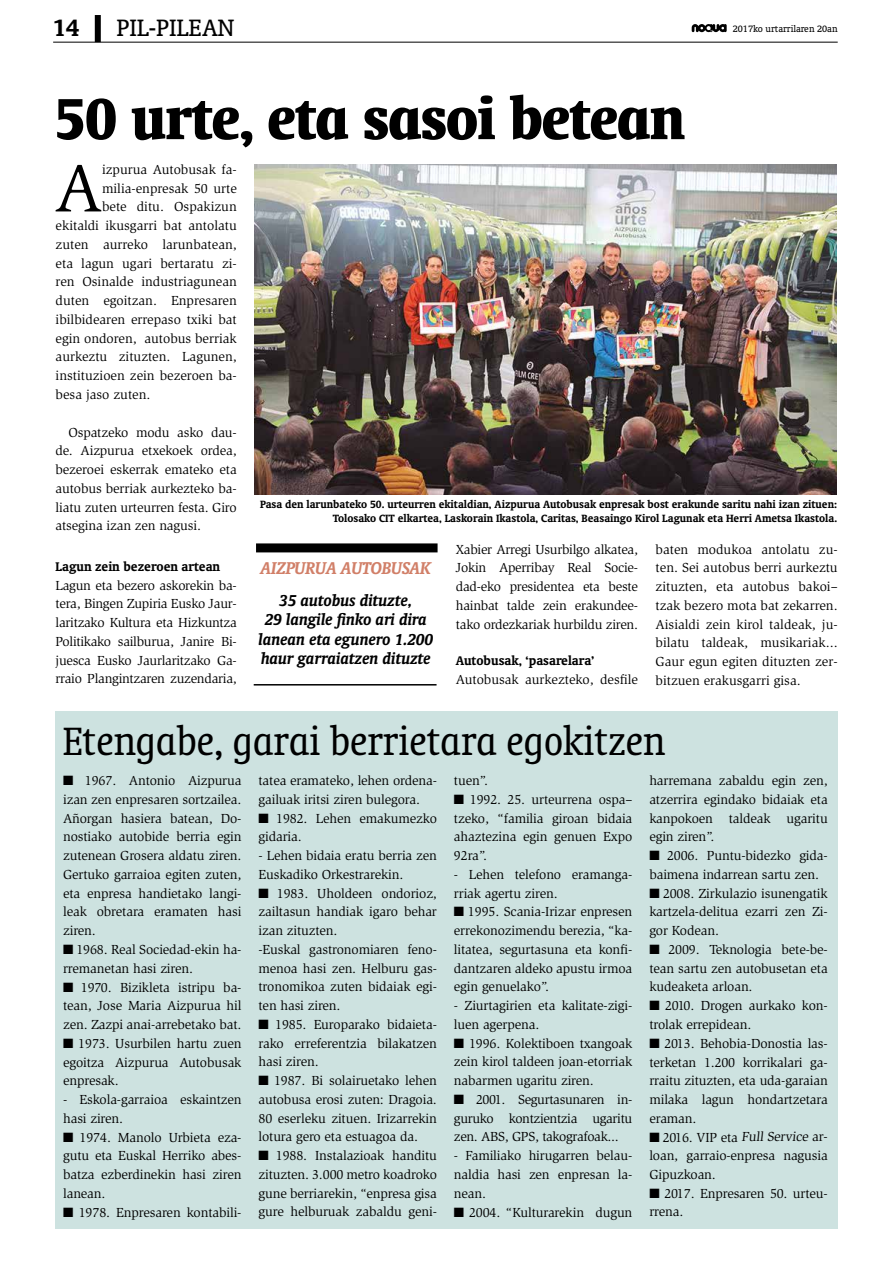
<style>
.page{position:relative;width:893px;height:1263px;background:#fff}
.page>*{position:absolute;margin:0;border:0;box-sizing:border-box;transform-origin:0 0}
.t1{font:69.45px "Slimbach";color:#000}
.t2{font:700 condensed 66px "Oranda BT";letter-spacing:-.01em;color:#000}
.t3{font:condensed 45px "Oranda BT";color:#000}
.t4{font:27px "Oranda BT";color:#000}
.t5{font:700 27px "Oranda BT";color:#000}
.t6{font:italic 700 19.5px "Oranda BT";letter-spacing:-.02em;color:#d17f68}
.t7{font:italic 700 18px/19.5px "Oranda BT";color:#000;text-align:center}
.t8{font:700 14.25px "Oranda BT";color:#000}
.t9{font:13.5px/18.8px "Slimbach";letter-spacing:-.01em;color:#000;text-align:justify}
.t10{font:700 12px/14.4px "Oranda BT";color:#000;text-align:right}
.t11{font:10.5px "Oranda BT";color:#000}
</style>
<div class="page">
<svg style="left:692px;top:24px;width:35px;height:8px"></svg>
<hr style="left:53px;top:42px;width:785px;height:1px;background:#000">
<div style="left:95px;top:15px;width:6px;height:27px;background:#000"></div>
<div style="left:55px;top:711px;width:783px;height:518px;background:#cde2e0"></div>
<div style="left:256px;top:543px;width:182px;height:9px;background:#000"></div>
<hr style="left:254px;top:684px;width:183px;height:1px;background:#000">
<img style="left:254px;top:164px;width:583px;height:331px">
<h3 class="t5" style="left:53px;top:12px;width:28px">14</h3>
<h3 class="t4" style="left:117px;top:12px;width:119px">PIL-PILEAN</h3>
<p class="t11" style="left:733px;top:23px;width:106px">2017ko urtarrilaren 20an</p>
<h2 class="t2" style="left:55px;top:79px;width:632px">50 urte, eta sasoi betean</h2>
<h1 class="t1" style="left:54px;top:149px;width:49px">A</h1>
<p class="t9" style="left:102px;top:160px;width:136px">izpurua Autobusak fa-</p>
<p class="t9" style="left:102px;top:179px;width:136px">milia-enpresak 50 urte</p>
<p class="t9" style="left:102px;top:198px;width:136px">bete ditu. Ospakizun</p>
<p class="t9" style="left:56px;top:216px;width:183px">ekitaldi ikusgarri bat antolatu</p>
<p class="t9" style="left:56px;top:235px;width:183px">zuten aurreko larunbatean,</p>
<p class="t9" style="left:56px;top:254px;width:183px">eta lagun ugari bertaratu zi-</p>
<p class="t9" style="left:56px;top:273px;width:183px">ren Osinalde industriagunean</p>
<p class="t9" style="left:56px;top:291px;width:183px">duten egoitzan. Enpresaren</p>
<p class="t9" style="left:56px;top:310px;width:183px">ibilbidearen errepaso txiki bat</p>
<p class="t9" style="left:56px;top:329px;width:183px">egin ondoren, autobus berriak</p>
<p class="t9" style="left:56px;top:348px;width:183px">aurkeztu zituzten. Lagunen,</p>
<p class="t9" style="left:56px;top:366px;width:183px">instituzioen zein bezeroen ba-</p>
<p class="t9" style="left:56px;top:385px;width:96px">besa jaso zuten.</p>
<p class="t9" style="left:56px;top:423px;width:183px;text-indent:13px">Ospatzeko modu asko dau&shy;de. Aizpurua etxekoek ordea, bezeroei eskerrak emateko eta autobus berriak aurkezteko ba&shy;liatu zuten urteurren festa. Giro atsegina izan zen nagusi.</p>
<p class="t8" style="left:56px;top:558px;width:166px">Lagun zein bezeroen artean</p>
<p class="t9" style="left:56px;top:576px;width:183px">Lagun eta bezero askorekin ba&shy;tera, Bingen Zupiria Eusko Jaur&shy;laritzako Kultura eta Hizkuntza Politikako sailburua, Janire Bi&shy;juesca Eusko Jaurlaritzako Ga&shy;rraio Plangintzaren zuzendaria,</p>
<p class="t10" style="left:260px;top:496px;width:578px">Pasa den larunbateko 50. urteurren ekitaldian, Aizpurua Autobusak enpresak bost erakunde saritu nahi izan zituen:<br>Tolosako CIT elkartea, Laskorain Ikastola, Caritas, Beasaingo Kirol Lagunak eta Herri Ametsa Ikastola.</p>
<p class="t9" style="left:656px;top:540px;width:184px">baten modukoa antolatu zu&shy;ten. Sei autobus berri aurkeztu zituzten, eta autobus bakoi– tzak bezero mota bat zekarren.<br>Aisialdi zein kirol taldeak, ju&shy;bilatu taldeak, musikariak...<br>Gaur egun egiten dituzten zer&shy;bitzuen erakusgarri gisa.</p>
<p class="t9" style="left:456px;top:540px;width:184px">Xabier Arregi Usurbilgo alkatea, Jokin Aperribay Real Socie&shy;dad-eko presidentea eta beste hainbat talde zein erakundee&shy;tako ordezkariak hurbildu ziren.</p>
<p class="t8" style="left:456px;top:652px;width:140px">Autobusak, ‘pasarelara’</p>
<p class="t9" style="left:456px;top:670px;width:184px">Autobusak aurkezteko, desfile</p>
<h3 class="t6" style="left:261px;top:556px;width:172px">AIZPURUA AUTOBUSAK</h3>
<h3 class="t7" style="left:259px;top:590px;width:176px">35 autobus dituzte,<br>29 langile finko ari dira lanean eta egunero 1.200 haur garraiatzen dituzte</h3>
<h3 class="t3" style="left:63px;top:716px;width:604px">Etengabe, garai berrietara egokitzen</h3>
<p class="t9" style="left:63px;top:771px;width:180px">■ 1967. Antonio Aizpurua izan zen enpresaren sortzailea.<br>Añorgan hasiera batean, Do&shy;nostiako autobide berria egin zutenean Grosera aldatu ziren.<br>Gertuko garraioa egiten zuten, eta enpresa handietako langi&shy;leak obretara eramaten hasi ziren.</p>
<p class="t9" style="left:63px;top:940px;width:180px">■ 1968. Real Sociedad-ekin ha&shy;rremanetan hasi ziren.</p>
<p class="t9" style="left:63px;top:978px;width:180px">■ 1970. Bizikleta istripu ba&shy;tean, Jose Maria Aizpurua hil zen. Zazpi anai-arrebetako bat.</p>
<p class="t9" style="left:63px;top:1034px;width:180px">■ 1973. Usurbilen hartu zuen egoitza Aizpurua Autobusak enpresak.</p>
<p class="t9" style="left:63px;top:1090px;width:180px">- Eskola-garraioa eskaintzen hasi ziren.</p>
<p class="t9" style="left:63px;top:1128px;width:180px">■ 1974. Manolo Urbieta eza&shy;gutu eta Euskal Herriko abes&shy;batza ezberdinekin hasi ziren lanean.</p>
<p class="t9" style="left:63px;top:1203px;width:180px">■ 1978. Enpresaren kontabili-</p>
<p class="t9" style="left:259px;top:771px;width:180px">tatea eramateko, lehen ordena&shy;gailuak iritsi ziren bulegora.</p>
<p class="t9" style="left:259px;top:809px;width:180px">■ 1982. Lehen emakumezko gidaria.</p>
<p class="t9" style="left:259px;top:846px;width:180px">- Lehen bidaia eratu berria zen<br>Euskadiko Orkestrarekin.</p>
<p class="t9" style="left:259px;top:884px;width:180px;text-align:left">■ 1983. Uholdeen ondorioz, zailtasun handiak igaro behar izan zituzten.<br>-Euskal gastronomiaren feno&shy;menoa hasi zen. Helburu gas&shy;tronomikoa zuten bidaiak egi&shy;ten hasi ziren.</p>
<p class="t9" style="left:259px;top:1015px;width:180px">■ 1985. Europarako bidaieta&shy;rako erreferentzia bilakatzen hasi ziren.</p>
<p class="t9" style="left:259px;top:1071px;width:180px">■ 1987. Bi solairuetako lehen autobusa erosi zuten: Dragoia.<br>80 eserleku zituen. Irizarrekin lotura gero eta estuagoa da.</p>
<p class="t9" style="left:259px;top:1146px;width:180px">■ 1988. Instalazioak handitu zituzten. 3.000 metro koadroko gune berriarekin, “enpresa gisa gure helburuak zabaldu geni-</p>
<p class="t9" style="left:454px;top:771px;width:36px">tuen”.</p>
<p class="t9" style="left:454px;top:790px;width:180px">■ 1992. 25. urteurrena ospa– tzeko, “familia giroan bidaia ahaztezina egin genuen Expo 92ra”.</p>
<p class="t9" style="left:454px;top:865px;width:180px">- Lehen telefono eramanga&shy;rriak agertu ziren.</p>
<p class="t9" style="left:454px;top:903px;width:180px">■ 1995. Scania-Irizar enpresen errekonozimendu berezia, “ka&shy;litatea, segurtasuna eta konfi&shy;dantzaren aldeko apustu irmoa egin genuelako”.</p>
<p class="t9" style="left:454px;top:996px;width:180px">- Ziurtagirien eta kalitate-zigi&shy;luen agerpena.</p>
<p class="t9" style="left:454px;top:1034px;width:180px">■ 1996. Kolektiboen txangoak zein kirol taldeen joan-etorriak nabarmen ugaritu ziren.</p>
<p class="t9" style="left:454px;top:1090px;width:180px">■ 2001. Segurtasunaren in&shy;guruko kontzientzia ugaritu zen. ABS, GPS, takografoak...</p>
<p class="t9" style="left:454px;top:1146px;width:180px">- Familiako hirugarren belau&shy;naldia hasi zen enpresan la&shy;nean.</p>
<p class="t9" style="left:454px;top:1203px;width:180px">■ 2004. “Kulturarekin dugun</p>
<p class="t9" style="left:649px;top:771px;width:180px">harremana zabaldu egin zen, atzerrira egindako bidaiak eta kanpokoen taldeak ugaritu egin ziren”.</p>
<p class="t9" style="left:649px;top:846px;width:180px">■ 2006. Puntu-bidezko gida&shy;baimena indarrean sartu zen.</p>
<p class="t9" style="left:649px;top:884px;width:180px">■ 2008. Zirkulazio isunengatik kartzela-delitua ezarri zen Zi&shy;gor Kodean.</p>
<p class="t9" style="left:649px;top:940px;width:180px">■ 2009. Teknologia bete-be&shy;tean sartu zen autobusetan eta kudeaketa arloan.</p>
<p class="t9" style="left:649px;top:996px;width:180px">■ 2010. Drogen aurkako kon&shy;trolak errepidean.</p>
<p class="t9" style="left:649px;top:1034px;width:180px">■ 2013. Behobia-Donostia las&shy;terketan 1.200 korrikalari ga&shy;rraitu zituzten, eta uda-garaian milaka lagun hondartzetara eraman.</p>
<p class="t9" style="left:649px;top:1127px;width:180px">■ 2016. VIP eta Full Service ar&shy;loan, garraio-enpresa nagusia Gipuzkoan.</p>
<p class="t9" style="left:649px;top:1184px;width:180px">■ 2017. Enpresaren 50. urteu&shy;rrena.</p>
</div>
